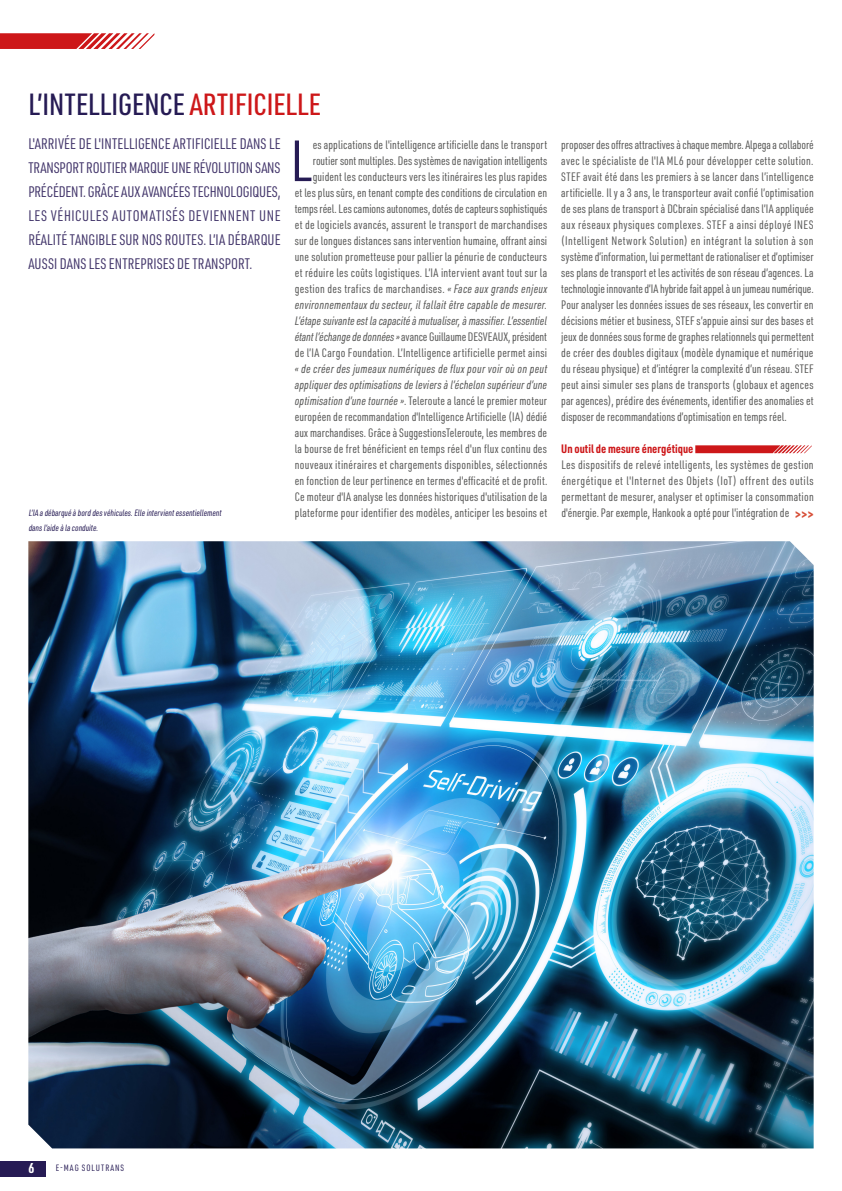
<style>
.page{position:relative;width:842px;height:1191px;background:#fff}
.page>*{position:absolute;margin:0;border:0;box-sizing:border-box;transform-origin:0 0}
.t1{font:56.8px "URWDIN Cond";color:#261b54}
.t2{font:500 30px "URWDIN Cond";color:#261b54}
.t3{font:15px/24px "URWDIN Cond";color:#43366b;text-align:justify}
.t4{font:700 14px "URWDIN Cond";color:#fff}
.t5{font:12px/16px "URWDIN Cond";letter-spacing:.01em;color:#575756;text-align:justify}
.t6{font:700 12px "URWDIN Cond";color:#cd1719}
.t7{font:italic 9px/14.4px "URWDIN Cond";color:#261b54}
.t8{font:9px "URWDIN Cond";letter-spacing:.11em;color:#261b54}
.s1{color:#cd1719}
.s2{font-style:italic}
.s3{font-weight:900;font-size:15px;color:#d74f38}
</style>
<div class="page">
<img style="left:28px;top:541px;width:786px;height:607px">
<svg style="left:695px;top:445px;width:117px;height:8px"></svg>
<div style="left:0;top:1161px;width:45px;height:15px;background:#261b54"></div>
<svg style="left:0;top:33px;width:154px;height:16px"></svg>
<h2 class="t2" style="left:28px;top:84px;width:294px">L’INTELLIGENCE <span class="s1">ARTIFICIELLE</span></h2>
<h1 class="t1" style="left:291px;top:123px;width:23px">L</h1>
<p class="t3" style="left:28px;top:131px;width:254px">L'ARRIVÉE DE L'INTELLIGENCE ARTIFICIELLE DANS LE TRANSPORT ROUTIER MARQUE UNE RÉVOLUTION SANS PRÉCÉDENT. GRÂCE AUX AVANCÉES TECHNOLOGIQUES, LES VÉHICULES AUTOMATISÉS DEVIENNENT UNE RÉALITÉ TANGIBLE SUR NOS ROUTES. L’IA DÉBARQUE AUSSI DANS LES ENTREPRISES DE TRANSPORT.</p>
<p class="t5" style="left:295px;top:136px;width:254px;text-align:right">es applications de l'intelligence artificielle dans le transport routier sont multiples. Des systèmes de navigation intelligents guident les conducteurs vers les itinéraires les plus rapides<br>et les plus sûrs, en tenant compte des conditions de circulation en temps réel. Les camions autonomes, dotés de capteurs sophistiqués et de logiciels avancés, assurent le transport de marchandises sur de longues distances sans intervention humaine, offrant ainsi une solution prometteuse pour pallier la pénurie de conducteurs et réduire les coûts logistiques. L’IA intervient avant tout sur la gestion des trafics de marchandises. <span class="s2">« Face aux grands enjeux environnementaux du secteur, il fallait être capable de mesurer.<br>L’étape suivante est la capacité à mutualiser, à massifier. L’essentiel étant l’échange de données »</span> avance Guillaume DESVEAUX, président de l’IA Cargo Foundation. L’Intelligence artificielle permet ainsi</p>
<p class="t5" style="left:295px;top:360px;width:254px"><span class="s2">« de créer des jumeaux numériques de flux pour voir où on peut appliquer des optimisations de leviers à l’échelon supérieur d’une optimisation d’une tournée »</span>. Teleroute a lancé le premier moteur européen de recommandation d'Intelligence Artificielle (IA) dédié aux marchandises. Grâce à SuggestionsTeleroute, les membres de la bourse de fret bénéficient en temps réel d'un flux continu des nouveaux itinéraires et chargements disponibles, sélectionnés en fonction de leur pertinence en termes d'efficacité et de profit.<br>Ce moteur d'IA analyse les données historiques d'utilisation de la plateforme pour identifier des modèles, anticiper les besoins et</p>
<p class="t7" style="left:28px;top:506px;width:196px">L’IA a débarqué à bord desvéhicules.Elle intervientessentiellement dansl’aide à la conduite.</p>
<p class="t5" style="left:561px;top:136px;width:254px">proposer des offres attractives à chaque membre. Alpega a collaboré avec le spécialiste de l'IA ML6 pour développer cette solution.<br>STEF avait été dans les premiers à se lancer dans l’intelligence artificielle. Il y a 3 ans, le transporteur avait confié l’optimisation de ses plans de transport à DCbrain spécialisé dans l’IA appliquée aux réseaux physiques complexes. STEF a ainsi déployé INES (Intelligent Network Solution) en intégrant la solution à son système d’information, lui permettant de rationaliser et d’optimiser ses plans de transport et les activités de son réseau d’agences. La technologie innovante d’IA hybride fait appel à un jumeau numérique.<br>Pour analyser les données issues de ses réseaux, les convertir en décisions métier et business, STEF s’appuie ainsi sur des bases et jeux de données sous forme de graphes relationnels qui permettent de créer des doubles digitaux (modèle dynamique et numérique du réseau physique) et d’intégrer la complexité d’un réseau. STEF peut ainsi simuler ses plans de transports (globaux et agences par agences), prédire des événements, identifier des anomalies et disposer de recommandations d’optimisation en temps réel.</p>
<p class="t6" style="left:561px;top:441px;width:134px">Un outil de mesure énergétique</p>
<p class="t5" style="left:561px;top:456px;width:254px">Les dispositifs de relevé intelligents, les systèmes de gestion énergétique et l'Internet des Objets (IoT) offrent des outils permettant de mesurer, analyser et optimiser la consommation d'énergie. Par exemple, Hankook a opté pour l'intégration de <span class="s3">&gt;&gt;&gt;</span></p>
<p class="t4" style="left:28px;top:1158px;width:7px">6</p>
<p class="t8" style="left:56px;top:1161px;width:70px">E-MAG SOLUTRANS</p>
</div>
